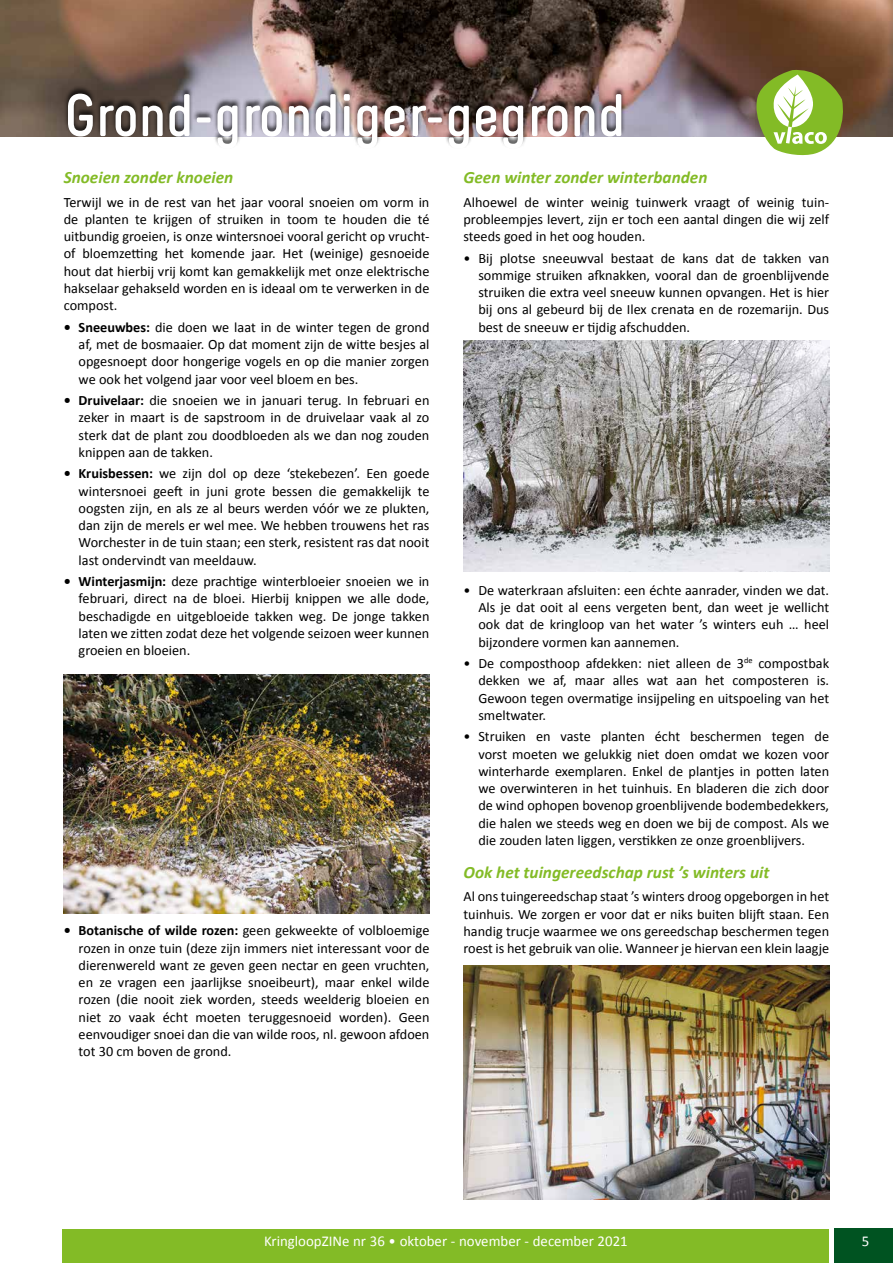
<style>
.page{position:relative;width:893px;height:1263px;background:#fff}
.page>*{position:absolute;margin:0;border:0;box-sizing:border-box;transform-origin:0 0}
.t1{font:700 60px "Melbourne";letter-spacing:-.01em;color:#fff}
.t2{font:italic 700 17.25px "Calibri";color:#83bb26}
.t3{font:15px "Calibri";color:#fff}
.t4{font:14.25px/17.2px "Calibri";color:#000;text-align:justify}
.s1{font-weight:700}
</style>
<div class="page">
<div style="left:63px;top:1229px;width:766px;height:34px;background:#83bb26"></div>
<div style="left:834px;top:1229px;width:59px;height:34px;background:#005321"></div>
<img style="left:463px;top:341px;width:366px;height:230px">
<img style="left:463px;top:965px;width:366px;height:234px">
<img style="left:64px;top:675px;width:365px;height:238px">
<img style="left:0;top:0;width:893px;height:136px">
<div style="left:64px;top:85px;width:562px;height:64px;background:#000;opacity:.75"></div>
<svg style="left:756px;top:70px;width:87px;height:85px"></svg>
<h1 class="t1" style="left:64px;top:79px;width:563px">Grond-grondiger-gegrond</h1>
<p class="t2" style="left:64px;top:167px;width:171px">Snoeien zonder knoeien</p>
<p class="t4" style="left:64px;top:193px;width:367px">Terwijl we in de rest van het jaar vooral snoeien om vorm in de planten te krijgen of struiken in toom te houden die té uitbundig groeien, is onze wintersnoei vooral gericht op vrucht&shy;of bloemzetting het komende jaar. Het (weinige) gesnoeide hout dat hierbij vrij komt kan gemakkelijk met onze elektrische hakselaar gehakseld worden en is ideaal om te verwerken in de compost.</p>
<p class="t4" style="left:79px;top:318px;width:352px;text-indent:-15px"><span class="s1">• Sneeuwbes:</span> die doen we laat in de winter tegen de grond af, met de bosmaaier. Op dat moment zijn de witte besjes al opgesnoept door hongerige vogels en op die manier zorgen we ook het volgend jaar voor veel bloem en bes.</p>
<p class="t4" style="left:79px;top:391px;width:352px;text-indent:-15px"><span class="s1">• Druivelaar:</span> die snoeien we in januari terug. In februari en zeker in maart is de sapstroom in de druivelaar vaak al zo sterk dat de plant zou doodbloeden als we dan nog zouden knippen aan de takken.</p>
<p class="t4" style="left:79px;top:464px;width:352px;text-indent:-15px"><span class="s1">• Kruisbessen:</span> we zijn dol op deze ‘stekebezen’. Een goede wintersnoei geeft in juni grote bessen die gemakkelijk te oogsten zijn, en als ze al beurs werden vóór we ze plukten, dan zijn de merels er wel mee. We hebben trouwens het ras Worchester in de tuin staan; een sterk, resistent ras dat nooit last ondervindt van meeldauw.</p>
<p class="t4" style="left:79px;top:572px;width:352px;text-indent:-15px"><span class="s1">• Winterjasmijn:</span> deze prachtige winterbloeier snoeien we in februari, direct na de bloei. Hierbij knippen we alle dode, beschadigde en uitgebloeide takken weg. De jonge takken laten we zitten zodat deze het volgende seizoen weer kunnen groeien en bloeien.</p>
<p class="t4" style="left:79px;top:921px;width:352px;text-indent:-15px"><span class="s1">• Botanische of wilde rozen:</span> geen gekweekte of volbloemige rozen in onze tuin (deze zijn immers niet interessant voor de dierenwereld want ze geven geen nectar en geen vruchten, en ze vragen een jaarlijkse snoeibeurt), maar enkel wilde rozen (die nooit ziek worden, steeds weelderig bloeien en niet zo vaak écht moeten teruggesnoeid worden). Geen eenvoudiger snoei dan die van wilde roos, nl. gewoon afdoen tot 30 cm boven de grond.</p>
<p class="t2" style="left:463px;top:167px;width:245px">Geen winter zonder winterbanden</p>
<p class="t4" style="left:463px;top:193px;width:367px">Alhoewel de winter weinig tuinwerk vraagt of weinig tuin&shy;probleempjes levert, zijn er toch een aantal dingen die wij zelf steeds goed in het oog houden.</p>
<p class="t4" style="left:478px;top:249px;width:352px;text-indent:-15px">• Bij plotse sneeuwval bestaat de kans dat de takken van sommige struiken afknakken, vooral dan de groenblijvende struiken die extra veel sneeuw kunnen opvangen. Het is hier bij ons al gebeurd bij de Ilex crenata en de rozemarijn. Dus best de sneeuw er tijdig afschudden.</p>
<p class="t4" style="left:478px;top:581px;width:352px;text-indent:-15px">• De waterkraan afsluiten: een échte aanrader, vinden we dat.<br>Als je dat ooit al eens vergeten bent, dan weet je wellicht ook dat de kringloop van het water ’s winters euh … heel bijzondere vormen kan aannemen.</p>
<p class="t4" style="left:478px;top:654px;width:352px;text-indent:-15px">• De composthoop afdekken: niet alleen de 3<sup>de</sup> compostbak dekken we af, maar alles wat aan het composteren is.<br>Gewoon tegen overmatige insijpeling en uitspoeling van het smeltwater.</p>
<p class="t4" style="left:478px;top:727px;width:352px;text-indent:-15px">• Struiken en vaste planten écht beschermen tegen de vorst moeten we gelukkig niet doen omdat we kozen voor winterharde exemplaren. Enkel de plantjes in potten laten we overwinteren in het tuinhuis. En bladeren die zich door de wind ophopen bovenop groenblijvende bodembedekkers, die halen we steeds weg en doen we bij de compost. Als we die zouden laten liggen, verstikken ze onze groenblijvers.</p>
<p class="t2" style="left:463px;top:861px;width:307px">Ook het tuingereedschap rust ’s winters uit</p>
<p class="t4" style="left:463px;top:887px;width:367px">Al ons tuingereedschap staat ’s winters droog opgeborgen in het tuinhuis. We zorgen er voor dat er niks buiten blijft staan. Een handig trucje waarmee we ons gereedschap beschermen tegen roest is het gebruik van olie. Wanneer je hiervan een klein laagje</p>
<p class="t3" style="left:264px;top:1232px;width:365px">KringloopZINe nr 36 • oktober - november - december 2021</p>
<p class="t3" style="left:862px;top:1232px;width:9px">5</p>
</div>
